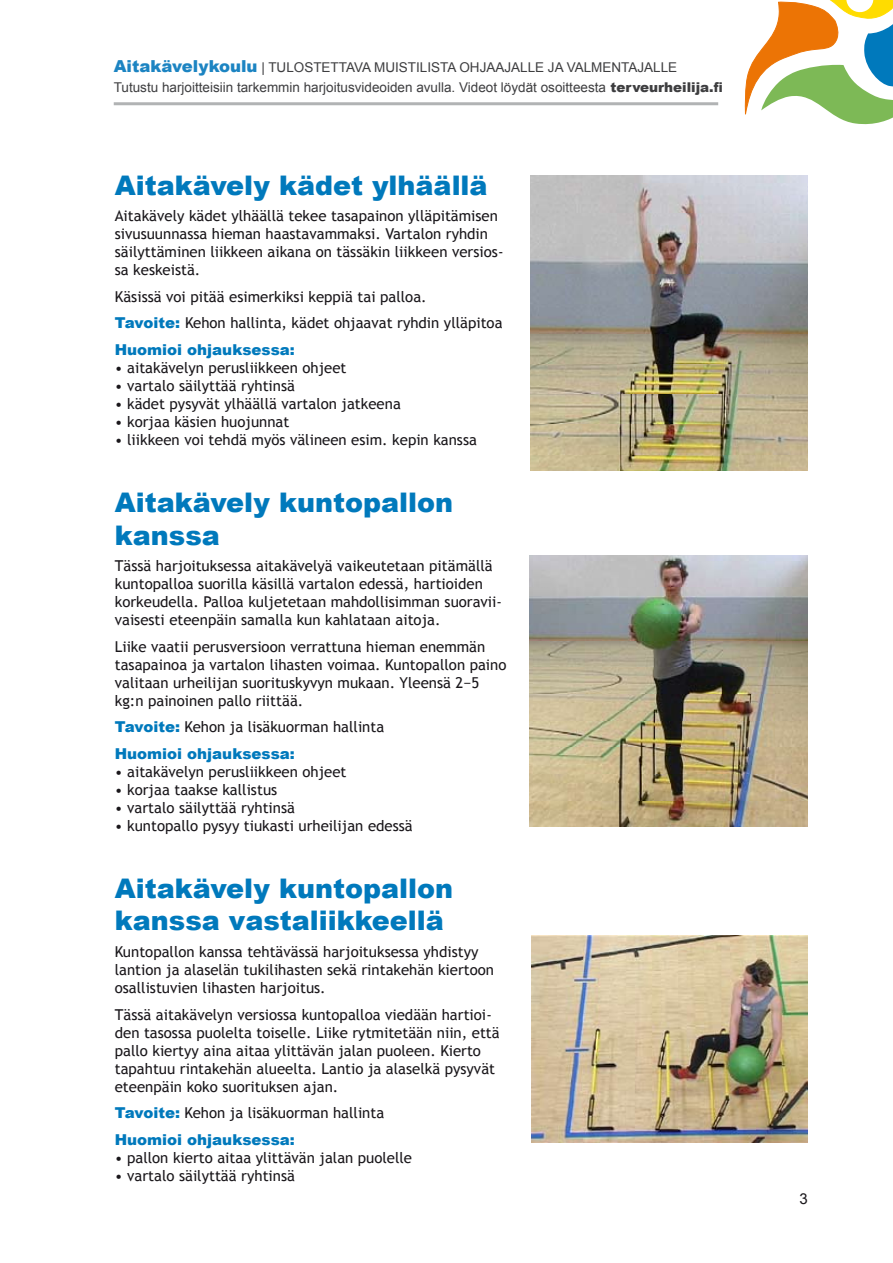
<style>
.page{position:relative;width:893px;height:1263px;background:#fff}
.page>*{position:absolute;margin:0;border:0;box-sizing:border-box;transform-origin:0 0}
.t1{font:900 27px/32.4px "Arial";color:#0079bc}
.t2{font:15px/18px "Trebuchet MS";color:#1a171b}
.t3{font:900 15px "Arial";color:#0079bc}
.t4{font:15px "Arial";color:#1a171b}
.t5{font:13.5px/20.4px "Arial";color:#3e3e40}
.s1{font-weight:900;font-size:16.5px;color:#1c84c2}
.s2{font-weight:900}
.s3{font-family:"Arial";font-weight:900;color:#0079bc}
</style>
<div class="page">
<svg style="left:744px;top:0;width:149px;height:125px"></svg>
<hr style="left:114px;top:102px;width:604px;height:3px;background:#b1b3b4">
<img style="left:530px;top:175px;width:278px;height:296px">
<img style="left:529px;top:555px;width:279px;height:272px">
<img style="left:531px;top:935px;width:277px;height:208px">
<p class="t5" style="left:114px;top:57px;width:610px"><span class="s1">Aitakävelykoulu</span> | tulostettava muistilista ohjaajalle ja valmentajalle<br>Tutustu harjoitteisiin tarkemmin harjoitusvideoiden avulla. Videot löydät osoitteesta <span class="s2">terveurheilija.fi</span></p>
<h1 class="t1" style="left:115px;top:168px;width:374px">Aitakävely kädet ylhäällä</h1>
<p class="t2" style="left:115px;top:207px;width:390px">Aitakävely kädet ylhäällä tekee tasapainon ylläpitämisen sivusuunnassa hieman haastavammaksi. Vartalon ryhdin säilyttäminen liikkeen aikana on tässäkin liikkeen versios&shy;sa keskeistä.</p>
<p class="t2" style="left:115px;top:283px;width:389px;line-height:26.5px">Käsissä voi pitää esimerkiksi keppiä tai palloa.<br><span class="s3">Tavoite:</span> Kehon hallinta, kädet ohjaavat ryhdin ylläpitoa</p>
<p class="t3" style="left:115px;top:338px;width:182px">Huomioi ohjauksessa:</p>
<p class="t2" style="left:115px;top:359px;width:233px">• aitakävelyn perusliikkeen ohjeet</p>
<p class="t2" style="left:115px;top:377px;width:182px">• vartalo säilyttää ryhtinsä</p>
<p class="t2" style="left:115px;top:395px;width:288px">• kädet pysyvät ylhäällä vartalon jatkeena</p>
<p class="t2" style="left:115px;top:413px;width:176px">• korjaa käsien huojunnat</p>
<p class="t2" style="left:115px;top:431px;width:364px">• liikkeen voi tehdä myös välineen esim. kepin kanssa</p>
<h1 class="t1" style="left:115px;top:485px;width:340px">Aitakävely kuntopallon kanssa</h1>
<p class="t2" style="left:115px;top:557px;width:389px">Tässä harjoituksessa aitakävelyä vaikeutetaan pitämällä kuntopalloa suorilla käsillä vartalon edessä, hartioiden korkeudella. Palloa kuljetetaan mahdollisimman suoravii&shy;vaisesti eteenpäin samalla kun kahlataan aitoja.</p>
<p class="t2" style="left:115px;top:637px;width:393px">Liike vaatii perusversioon verrattuna hieman enemmän tasapainoa ja vartalon lihasten voimaa. Kuntopallon paino valitaan urheilijan suorituskyvyn mukaan. Yleensä 2−5 kg:n painoinen pallo riittää.</p>
<p class="t2" style="left:115px;top:718px;width:271px"><span class="s3">Tavoite:</span> Kehon ja lisäkuorman hallinta</p>
<p class="t3" style="left:115px;top:742px;width:182px">Huomioi ohjauksessa:</p>
<p class="t2" style="left:115px;top:762px;width:233px">• aitakävelyn perusliikkeen ohjeet</p>
<p class="t2" style="left:115px;top:780px;width:164px">• korjaa taakse kallistus</p>
<p class="t2" style="left:115px;top:798px;width:182px">• vartalo säilyttää ryhtinsä</p>
<p class="t2" style="left:115px;top:816px;width:299px">• kuntopallo pysyy tiukasti urheilijan edessä</p>
<h1 class="t1" style="left:115px;top:871px;width:340px">Aitakävely kuntopallon kanssa vastaliikkeellä</h1>
<p class="t2" style="left:115px;top:943px;width:381px">Kuntopallon kanssa tehtävässä harjoituksessa yhdistyy lantion ja alaselän tukilihasten sekä rintakehän kiertoon osallistuvien lihasten harjoitus.</p>
<p class="t2" style="left:115px;top:1005px;width:386px">Tässä aitakävelyn versiossa kuntopalloa viedään hartioi&shy;den tasossa puolelta toiselle. Liike rytmitetään niin, että pallo kiertyy aina aitaa ylittävän jalan puoleen. Kierto tapahtuu rintakehän alueelta. Lantio ja alaselkä pysyvät eteenpäin koko suorituksen ajan.</p>
<p class="t2" style="left:115px;top:1104px;width:271px"><span class="s3">Tavoite:</span> Kehon ja lisäkuorman hallinta</p>
<p class="t3" style="left:115px;top:1128px;width:182px">Huomioi ohjauksessa:</p>
<p class="t2" style="left:115px;top:1148px;width:299px">• pallon kierto aitaa ylittävän jalan puolelle</p>
<p class="t2" style="left:115px;top:1166px;width:182px">• vartalo säilyttää ryhtinsä</p>
<p class="t4" style="left:800px;top:1189px;width:10px">3</p>
</div>
